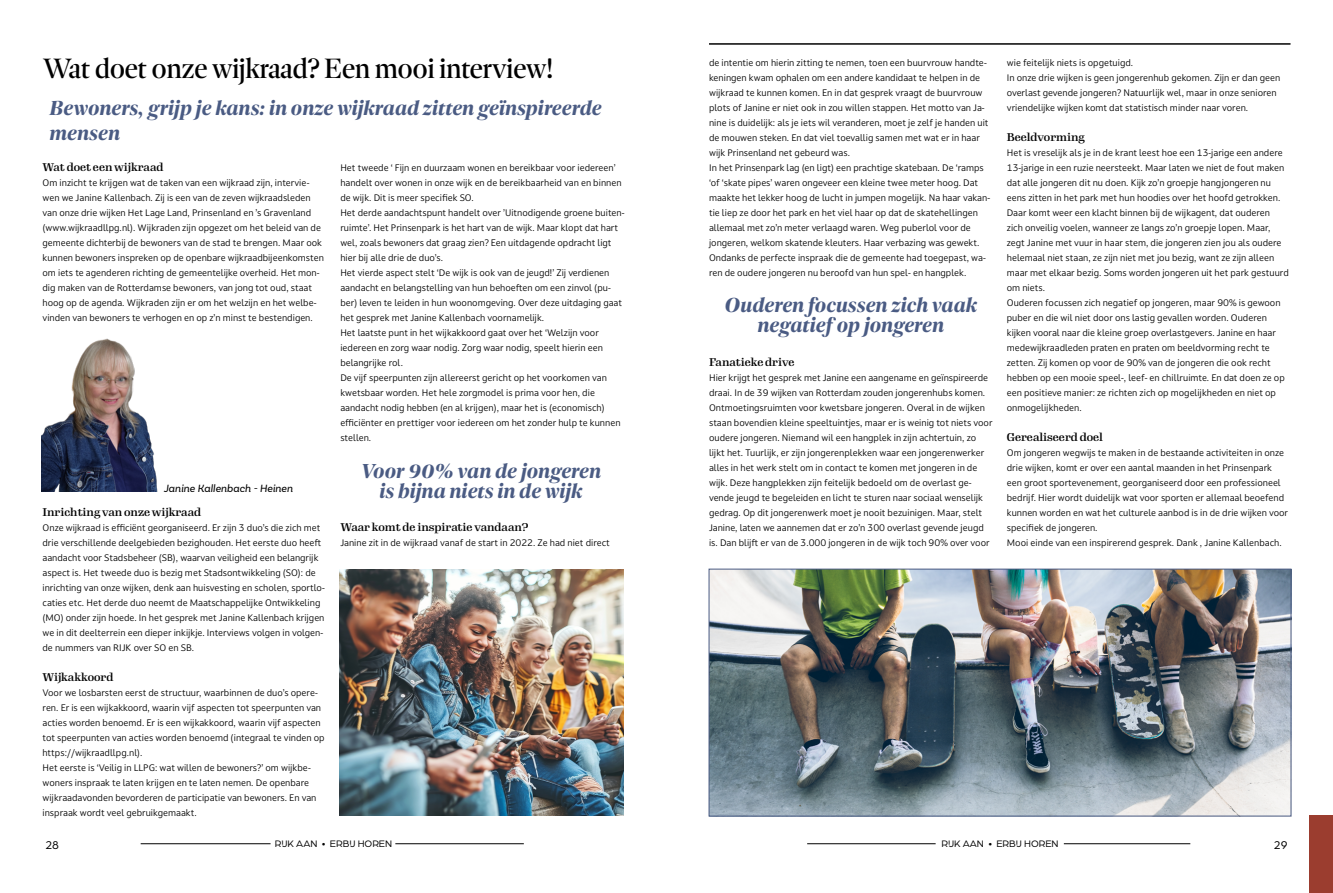
<style>
.page{position:relative;width:1333px;height:893px;background:#fff}
.page>*{position:absolute;margin:0;border:0;box-sizing:border-box;transform-origin:0 0}
.t1{font:29px "Dejanire Headline";letter-spacing:-.02em;color:#000}
.t2{font:italic 700 21px/20px "Dejanire Headline";color:#4a5b83;text-align:center}
.t3{font:12px "Arboria";color:#000}
.t4{font:500 11px "Gimlet Display";color:#000}
.t5{font:italic 11px "Basic Sans";color:#000}
.t6{font:10px "Arboria";color:#000}
.t7{font:9px/15px "Darkmode Darkmode On";color:#000}
</style>
<div class="page">
<hr style="left:141px;top:843px;width:129px;height:1px;background:#000">
<hr style="left:395px;top:843px;width:129px;height:1px;background:#000">
<hr style="left:807px;top:843px;width:128px;height:1px;background:#000">
<hr style="left:1063px;top:843px;width:127px;height:1px;background:#000">
<div style="left:1309px;top:816px;width:23px;height:77px;background:#9b3d2f"></div>
<hr style="left:709px;top:43px;width:581px;height:1px;background:#000">
<img style="left:340px;top:569px;width:284px;height:247px">
<img style="left:41px;top:338px;width:117px;height:154px">
<img style="left:710px;top:571px;width:579px;height:243px">
<div style="left:708px;top:569px;width:583px;height:247px;border:1px solid #4a5b83"></div>
<h1 class="t1" style="left:43px;top:52px;width:512px">Wat doet onze wijkraad? Een mooi interview!</h1>
<h2 class="t2" style="left:50px;top:95px;width:553px;line-height:25.2px;text-align:left">Bewoners, grijp je kans: in onze wijkraad zitten geïnspireerde mensen</h2>
<p class="t4" style="left:43px;top:160px;width:122px">Wat doet een wijkraad</p>
<p class="t7" style="left:43px;top:175px;width:283px">Om inzicht te krijgen wat de taken van een wijkraad zijn, intervie&shy;wen we Janine Kallenbach. Zij is een van de zeven wijkraadsleden van onze drie wijken Het Lage Land, Prinsenland en ’s Gravenland (www.wijkraadllpg.nl). Wijkraden zijn opgezet om het beleid van de gemeente dichterbij de bewoners van de stad te brengen. Maar ook kunnen bewoners inspreken op de openbare wijkraadbijeenkomsten om iets te agenderen richting de gemeentelijke overheid. Het mon&shy;dig maken van de Rotterdamse bewoners, van jong tot oud, staat hoog op de agenda. Wijkraden zijn er om het welzijn en het welbe&shy;vinden van bewoners te verhogen en op z’n minst te bestendigen.</p>
<p class="t5" style="left:164px;top:482px;width:131px">Janine Kallenbach - Heinen</p>
<p class="t4" style="left:43px;top:505px;width:160px">Inrichting van onze wijkraad</p>
<p class="t7" style="left:43px;top:520px;width:284px">Onze wijkraad is efficiënt georganiseerd. Er zijn 3 duo’s die zich met drie verschillende deelgebieden bezighouden. Het eerste duo heeft aandacht voor Stadsbeheer (SB), waarvan veiligheid een belangrijk aspect is. Het tweede duo is bezig met Stadsontwikkeling (SO): de inrichting van onze wijken, denk aan huisvesting en scholen, sportlo&shy;caties etc. Het derde duo neemt de Maatschappelijke Ontwikkeling (MO) onder zijn hoede. In het gesprek met Janine Kallenbach krijgen we in dit deelterrein een dieper inkijkje. Interviews volgen in volgen&shy;de nummers van RIJK over SO en SB.</p>
<p class="t4" style="left:43px;top:670px;width:72px">Wijkakkoord</p>
<p class="t7" style="left:43px;top:685px;width:284px">Voor we losbarsten eerst de structuur, waarbinnen de duo’s opere&shy;ren. Er is een wijkakkoord, waarin vijf aspecten tot speerpunten van acties worden benoemd. Er is een wijkakkoord, waarin vijf aspecten tot speerpunten van acties worden benoemd (integraal te vinden op https://wijkraadllpg.nl).<br>Het eerste is ‘Veilig in LLPG: wat willen de bewoners?’ om wijkbe&shy;woners inspraak te laten krijgen en te laten nemen. De openbare wijkraadavonden bevorderen de participatie van bewoners. En van inspraak wordt veel gebruikgemaakt.</p>
<p class="t7" style="left:340px;top:160px;width:286px">Het tweede ‘ Fijn en duurzaam wonen en bereikbaar voor iedereen’ handelt over wonen in onze wijk en de bereikbaarheid van en binnen de wijk. Dit is meer specifiek SO.<br>Het derde aandachtspunt handelt over ’Uitnodigende groene buiten&shy;ruimte’. Het Prinsenpark is het hart van de wijk. Maar klopt dat hart wel, zoals bewoners dat graag zien? Een uitdagende opdracht ligt hier bij alle drie de duo’s.<br>Het vierde aspect stelt ‘De wijk is ook van de jeugd!’ Zij verdienen aandacht en belangstelling van hun behoeften om een zinvol (pu&shy;ber) leven te leiden in hun woonomgeving. Over deze uitdaging gaat het gesprek met Janine Kallenbach voornamelijk.<br>Het laatste punt in het wijkakkoord gaat over het ‘Welzijn voor iedereen en zorg waar nodig. Zorg waar nodig, speelt hierin een belangrijke rol.<br>De vijf speerpunten zijn allereerst gericht op het voorkomen van kwetsbaar worden. Het hele zorgmodel is prima voor hen, die aandacht nodig hebben (en al krijgen), maar het is (economisch) efficiënter en prettiger voor iedereen om het zonder hulp te kunnen stellen.</p>
<h2 class="t2" style="left:361px;top:460px;width:242px">Voor 90% van de jongeren is bijna niets in de wijk</h2>
<p class="t4" style="left:340px;top:520px;width:190px">Waar komt de inspiratie vandaan?</p>
<p class="t7" style="left:340px;top:535px;width:271px">Janine zit in de wijkraad vanaf de start in 2022. Ze had niet direct</p>
<p class="t7" style="left:709px;top:55px;width:282px">de intentie om hierin zitting te nemen, toen een buurvrouw handte&shy;keningen kwam ophalen om een andere kandidaat te helpen in de wijkraad te kunnen komen. En in dat gesprek vraagt de buurvrouw plots of Janine er niet ook in zou willen stappen. Het motto van Ja&shy;nine is duidelijk: als je iets wil veranderen, moet je zelf je handen uit de mouwen steken. En dat viel toevallig samen met wat er in haar wijk Prinsenland net gebeurd was.<br>In het Prinsenpark lag (en ligt) een prachtige skatebaan. De ‘ramps ‘of ‘skate pipes’ waren ongeveer een kleine twee meter hoog. Dat maakte het lekker hoog de lucht in jumpen mogelijk. Na haar vakan&shy;tie liep ze door het park en het viel haar op dat de skatehellingen allemaal met zo’n meter verlaagd waren. Weg puberlol voor de jongeren, welkom skatende kleuters. Haar verbazing was gewekt.<br>Ondanks de perfecte inspraak die de gemeente had toegepast, wa&shy;ren de oudere jongeren nu beroofd van hun spel- en hangplek.</p>
<h2 class="t2" style="left:724px;top:294px;width:254px">Ouderen focussen zich vaak negatief op jongeren</h2>
<p class="t4" style="left:709px;top:355px;width:87px">Fanatieke drive</p>
<p class="t7" style="left:709px;top:370px;width:285px">Hier krijgt het gesprek met Janine een aangename en geïnspireerde draai. In de 39 wijken van Rotterdam zouden jongerenhubs komen.<br>Ontmoetingsruimten voor kwetsbare jongeren. Overal in de wijken staan bovendien kleine speeltuintjes, maar er is weinig tot niets voor oudere jongeren. Niemand wil een hangplek in zijn achtertuin, zo lijkt het. Tuurlijk, er zijn jongerenplekken waar een jongerenwerker alles in het werk stelt om in contact te komen met jongeren in de wijk. Deze hangplekken zijn feitelijk bedoeld om de overlast ge&shy;vende jeugd te begeleiden en licht te sturen naar sociaal wenselijk gedrag. Op dit jongerenwerk moet je nooit bezuinigen. Maar, stelt Janine, laten we aannemen dat er zo’n 300 overlast gevende jeugd is. Dan blijft er van de 3.000 jongeren in de wijk toch 90% over voor</p>
<p class="t7" style="left:1006px;top:55px;width:275px">wie feitelijk niets is opgetuigd.<br>In onze drie wijken is geen jongerenhub gekomen. Zijn er dan geen overlast gevende jongeren? Natuurlijk wel, maar in onze senioren vriendelijke wijken komt dat statistisch minder naar voren.</p>
<p class="t4" style="left:1006px;top:130px;width:80px">Beeldvorming</p>
<p class="t7" style="left:1006px;top:145px;width:283px">Het is vreselijk als je in de krant leest hoe een 13-jarige een andere 13-jarige in een ruzie neersteekt. Maar laten we niet de fout maken dat alle jongeren dit nu doen. Kijk zo’n groepje hangjongeren nu eens zitten in het park met hun hoodies over het hoofd getrokken.<br>Daar komt weer een klacht binnen bij de wijkagent, dat ouderen<br>zich onveilig voelen, wanneer ze langs zo’n groepje lopen. Maar, zegt Janine met vuur in haar stem, die jongeren zien jou als oudere helemaal niet staan, ze zijn niet met jou bezig, want ze zijn alleen maar met elkaar bezig. Soms worden jongeren uit het park gestuurd om niets.<br>Ouderen focussen zich negatief op jongeren, maar 90% is gewoon puber en die wil niet door ons lastig gevallen worden. Ouderen kijken vooral naar die kleine groep overlastgevers. Janine en haar medewijkraadleden praten en praten om beeldvorming recht te zetten. Zij komen op voor de 90% van de jongeren die ook recht hebben op een mooie speel-, leef- en chillruimte. En dat doen ze op een positieve manier: ze richten zich op mogelijkheden en niet op onmogelijkheden.</p>
<p class="t4" style="left:1006px;top:430px;width:98px">Gerealiseerd doel</p>
<p class="t7" style="left:1006px;top:445px;width:283px">Om jongeren wegwijs te maken in de bestaande activiteiten in onze drie wijken, komt er over een aantal maanden in het Prinsenpark een groot sportevenement, georganiseerd door een professioneel bedrijf. Hier wordt duidelijk wat voor sporten er allemaal beoefend kunnen worden en wat het culturele aanbod is in de drie wijken voor specifiek de jongeren.<br>Mooi einde van een inspirerend gesprek. Dank , Janine Kallenbach.</p>
<h3 class="t3" style="left:45px;top:837px;width:15px">28</h3>
<p class="t6" style="left:275px;top:837px;width:119px">RIJK AAN • ERBIJ HOREN</p>
<p class="t6" style="left:941px;top:837px;width:119px">RIJK AAN • ERBIJ HOREN</p>
<h3 class="t3" style="left:1273px;top:837px;width:15px">29</h3>
</div>
